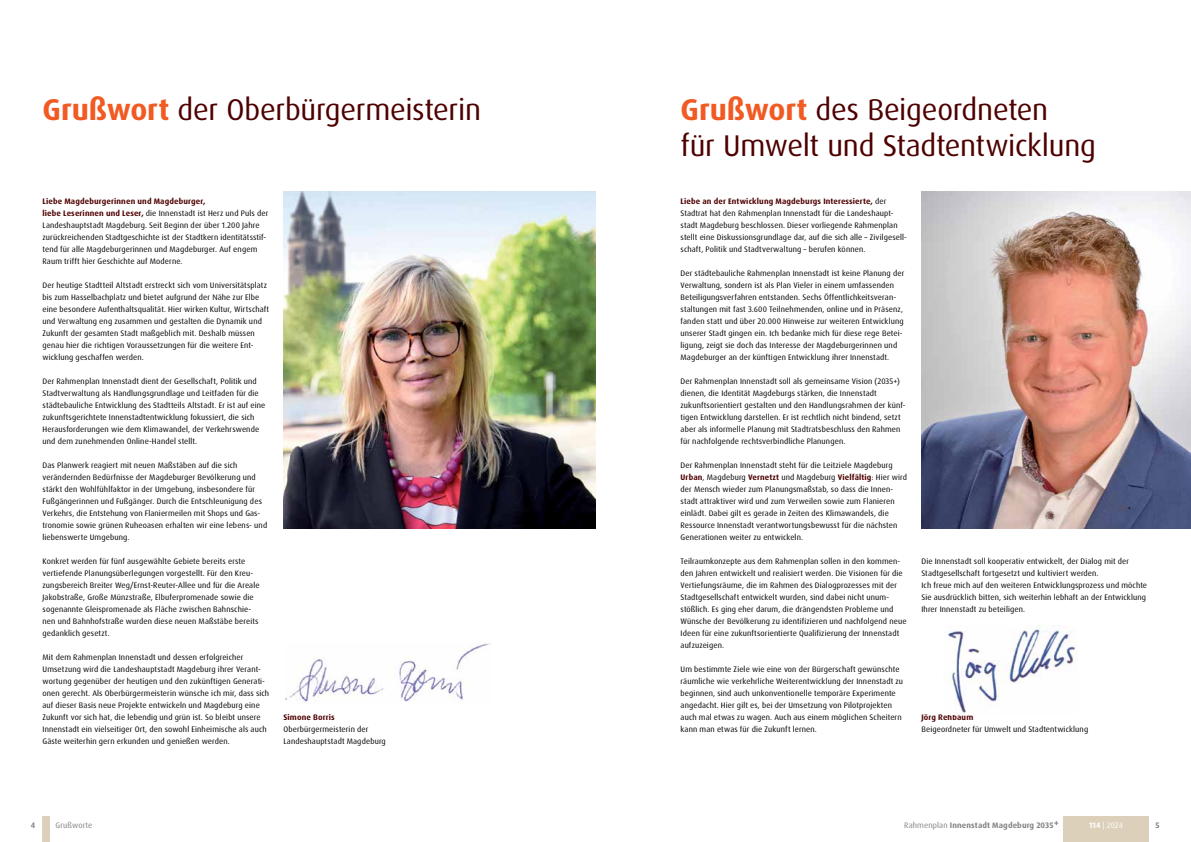
<style>
.page{position:relative;width:1191px;height:842px;background:#fff}
.page>*{position:absolute;margin:0;border:0;box-sizing:border-box;transform-origin:0 0}
.t1{font:30px/36px "Dax Pro";letter-spacing:-.01em;color:#4e0000}
.t2{font:8px/12px "Dax Pro";letter-spacing:.015em;color:#000}
.t3{font:700 8px "Dax Pro";letter-spacing:.015em;color:#808285}
.t4{font:700 8px "Dax Pro";letter-spacing:.02em;color:#4e0000}
.t5{font:8px "Dax Pro";letter-spacing:.02em;color:#808285}
.t6{font:8px "Dax Pro";color:#fff}
.s1{font-weight:700;color:#f15a22}
.s2{font-weight:700;color:#4e0000}
.s3{font-weight:400}
.s4{font-weight:700}
</style>
<div class="page">
<div style="left:1063px;top:816px;width:85px;height:26px;background:#dcd0ba"></div>
<div style="left:43px;top:816px;width:7px;height:26px;background:#dcd0ba"></div>
<svg style="left:1054px;top:821px;width:4px;height:4px"></svg>
<img style="left:283px;top:191px;width:312px;height:337px">
<img style="left:921px;top:192px;width:270px;height:336px">
<img style="left:947px;top:626px;width:129px;height:87px">
<img style="left:285px;top:643px;width:205px;height:59px">
<h1 class="t1" style="left:43px;top:92px;width:440px"><span class="s1">Grußwort</span> der Oberbürgermeisterin</h1>
<h1 class="t1" style="left:680px;top:92px;width:417px"><span class="s1">Grußwort</span> des Beigeordneten<br>für Umwelt und Stadtentwicklung</h1>
<p class="t2" style="left:43px;top:195px;width:227px"><span class="s2">Liebe Magdeburgerinnen und Magdeburger,<br>liebe Leserinnen und Leser,</span> die Innenstadt ist Herz und Puls der Landeshauptstadt Magdeburg. Seit Beginn der über 1.200 Jahre zurückreichenden Stadtgeschichte ist der Stadtkern identitätsstif&shy;tend für alle Magdeburgerinnen und Magdeburger. Auf engem Raum trifft hier Geschichte auf Moderne.</p>
<p class="t2" style="left:43px;top:279px;width:228px">Der heutige Stadtteil Altstadt erstreckt sich vom Universitätsplatz bis zum Hasselbachplatz und bietet aufgrund der Nähe zur Elbe eine besondere Aufenthaltsqualität. Hier wirken Kultur, Wirtschaft und Verwaltung eng zusammen und gestalten die Dynamik und Zukunft der gesamten Stadt maßgeblich mit. Deshalb müssen genau hier die richtigen Voraussetzungen für die weitere Ent&shy;wicklung geschaffen werden.</p>
<p class="t2" style="left:43px;top:375px;width:224px">Der Rahmenplan Innenstadt dient der Gesellschaft, Politik und Stadtverwaltung als Handlungsgrundlage und Leitfaden für die städtebauliche Entwicklung des Stadtteils Altstadt. Er ist auf eine zukunftsgerichtete Innenstadtentwicklung fokussiert, die sich Herausforderungen wie dem Klimawandel, der Verkehrswende und dem zunehmenden Online-Handel stellt.</p>
<p class="t2" style="left:43px;top:459px;width:226px">Das Planwerk reagiert mit neuen Maßstäben auf die sich verändernden Bedürfnisse der Magdeburger Bevölkerung und stärkt den Wohlfühlfaktor in der Umgebung, insbesondere für Fußgängerinnen und Fußgänger. Durch die Entschleunigung des Verkehrs, die Entstehung von Flaniermeilen mit Shops und Gas&shy;tronomie sowie grünen Ruheoasen erhalten wir eine lebens- und liebenswerte Umgebung.</p>
<p class="t2" style="left:43px;top:555px;width:219px">Konkret werden für fünf ausgewählte Gebiete bereits erste vertiefende Planungsüberlegungen vorgestellt. Für den Kreu&shy;zungsbereich Breiter Weg/Ernst-Reuter-Allee und für die Areale Jakobstraße, Große Münzstraße, Elbuferpromenade sowie die sogenannte Gleispromenade als Fläche zwischen Bahnschie&shy;nen und Bahnhofstraße wurden diese neuen Maßstäbe bereits gedanklich gesetzt.</p>
<p class="t2" style="left:43px;top:651px;width:228px">Mit dem Rahmenplan Innenstadt und dessen erfolgreicher Umsetzung wird die Landeshauptstadt Magdeburg ihrer Verant&shy;wortung gegenüber der heutigen und den zukünftigen Generati&shy;onen gerecht. Als Oberbürgermeisterin wünsche ich mir, dass sich auf dieser Basis neue Projekte entwickeln und Magdeburg eine Zukunft vor sich hat, die lebendig und grün ist. So bleibt unsere Innenstadt ein vielseitiger Ort, den sowohl Einheimische als auch Gäste weiterhin gern erkunden und genießen werden.</p>
<p class="t4" style="left:283px;top:712px;width:53px">Simone Borris</p>
<p class="t2" style="left:283px;top:723px;width:104px">Oberbürgermeisterin der<br>Landeshauptstadt Magdeburg</p>
<p class="t2" style="left:680px;top:195px;width:228px"><span class="s2">Liebe an der Entwicklung Magdeburgs Interessierte,</span> der Stadtrat hat den Rahmenplan Innenstadt für die Landeshaupt&shy;stadt Magdeburg beschlossen. Dieser vorliegende Rahmenplan stellt eine Diskussionsgrundlage dar, auf die sich alle – Zivilgesell&shy;schaft, Politik und Stadtverwaltung – berufen können.</p>
<p class="t2" style="left:680px;top:267px;width:225px">Der städtebauliche Rahmenplan Innenstadt ist keine Planung der Verwaltung, sondern ist als Plan Vieler in einem umfassenden Beteiligungsverfahren entstanden. Sechs Öffentlichkeitsveran&shy;staltungen mit fast 3.600 Teilnehmenden, online und in Präsenz, fanden statt und über 20.000 Hinweise zur weiteren Entwicklung unserer Stadt gingen ein. Ich bedanke mich für diese rege Betei&shy;ligung, zeigt sie doch das Interesse der Magdeburgerinnen und Magdeburger an der künftigen Entwicklung ihrer Innenstadt.</p>
<p class="t2" style="left:680px;top:375px;width:226px">Der Rahmenplan Innenstadt soll als gemeinsame Vision (2035+) dienen, die Identität Magdeburgs stärken, die Innenstadt zukunftsorientiert gestalten und den Handlungsrahmen der künf&shy;tigen Entwicklung darstellen. Er ist rechtlich nicht bindend, setzt aber als informelle Planung mit Stadtratsbeschluss den Rahmen für nachfolgende rechtsverbindliche Planungen.</p>
<p class="t2" style="left:680px;top:459px;width:228px">Der Rahmenplan Innenstadt steht für die Leitziele Magdeburg <span class="s2">Urban</span>, Magdeburg <span class="s2">Vernetzt</span> und Magdeburg <span class="s2">Vielfältig</span>: Hier wird der Mensch wieder zum Planungsmaßstab, so dass die Innen&shy;stadt attraktiver wird und zum Verweilen sowie zum Flanieren einlädt. Dabei gilt es gerade in Zeiten des Klimawandels, die Ressource Innenstadt verantwortungsbewusst für die nächsten Generationen weiter zu entwickeln.</p>
<p class="t2" style="left:680px;top:555px;width:227px">Teilraumkonzepte aus dem Rahmenplan sollen in den kommen&shy;den Jahren entwickelt und realisiert werden. Die Visionen für die Vertiefungsräume, die im Rahmen des Dialogprozesses mit der Stadtgesellschaft entwickelt wurden, sind dabei nicht unum&shy;stößlich. Es ging eher darum, die drängendsten Probleme und Wünsche der Bevölkerung zu identifizieren und nachfolgend neue Ideen für eine zukunftsorientierte Qualifizierung der Innenstadt aufzuzeigen.</p>
<p class="t2" style="left:680px;top:663px;width:224px">Um bestimmte Ziele wie eine von der Bürgerschaft gewünschte räumliche wie verkehrliche Weiterentwicklung der Innenstadt zu beginnen, sind auch unkonventionelle temporäre Experimente angedacht. Hier gilt es, bei der Umsetzung von Pilotprojekten auch mal etwas zu wagen. Auch aus einem möglichen Scheitern kann man etwas für die Zukunft lernen.</p>
<p class="t2" style="left:921px;top:555px;width:227px">Die Innenstadt soll kooperativ entwickelt, der Dialog mit der Stadtgesellschaft fortgesetzt und kultiviert werden.<br>Ich freue mich auf den weiteren Entwicklungsprozess und möchte Sie ausdrücklich bitten, sich weiterhin lebhaft an der Entwicklung Ihrer Innenstadt zu beteiligen.</p>
<p class="t4" style="left:921px;top:712px;width:53px">Jörg Rehbaum</p>
<p class="t2" style="left:921px;top:723px;width:168px">Beigeordneter für Umwelt und Stadtentwicklung</p>
<p class="t3" style="left:31px;top:820px;width:6px">4</p>
<p class="t5" style="left:56px;top:820px;width:38px">Grußworte</p>
<p class="t3" style="left:904px;top:820px;width:151px"><span class="s3">Rahmenplan</span> Innenstadt Magdeburg 2035</p>
<p class="t6" style="left:1089px;top:820px;width:35px"><span class="s4">114</span> | 2024</p>
<p class="t3" style="left:1155px;top:820px;width:6px">5</p>
</div>
